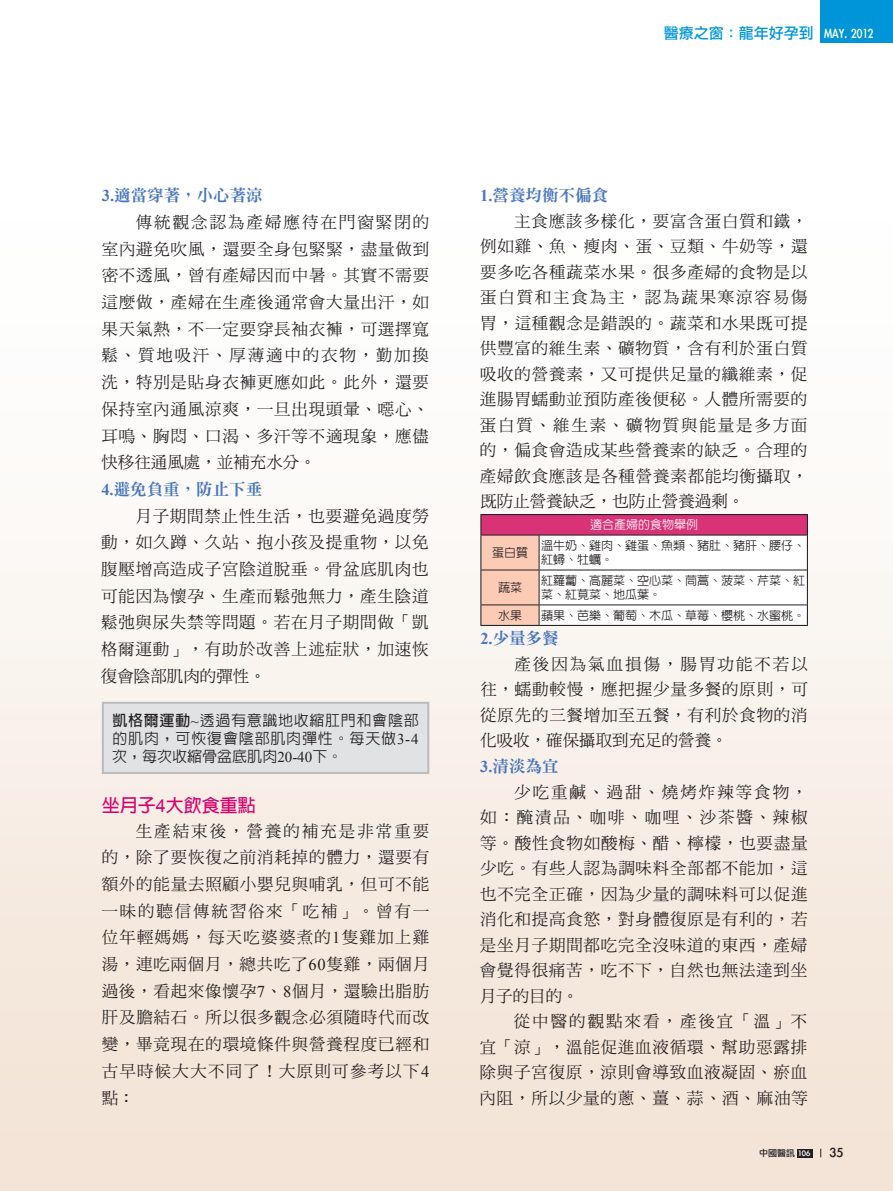
<style>
.page{position:relative;width:893px;height:1191px;background:#fff}
.page>*{position:absolute;margin:0;border:0;box-sizing:border-box;transform-origin:0 0}
.t1{font:700 18px "Lin Gothic";color:#d6026d}
.t2{font:16.5px/26.7px "DF Ming Std W5";letter-spacing:.045em;color:#231f20;text-align:justify}
.t3{font:16.5px "DF Ming Std W9";color:#4a78bd}
.t4{font:500 15px/18px "Lin Gothic";letter-spacing:.045em;color:#231f20;text-align:justify}
.t5{font:15px "Li Gothic Med";color:#0095d9}
.t6{font:15px "Li Gothic Med";color:#231f20}
.t7{font:500 12px/14.4px "New Gothic";color:#231f20}
.t8{font:500 12px "New Gothic";color:#fff}
.t9{font:9px "Li Gothic Med";color:#231f20}
.s1{color:#fff}
.s2{font-family:"Times New Roman";font-weight:700}
.s3{font-weight:700}
.s4{font-family:"Times New Roman";font-weight:400}
.s5{font-family:"Arial";font-weight:400}
.s6{font-family:"Times New Roman"}
</style>
<div class="page">
<img style="left:0;top:0;width:893px;height:1191px">
<div style="left:103px;top:703px;width:325px;height:70px;background:#e1e2e4"></div>
<div style="left:102px;top:701px;width:327px;height:73px;border:2px solid #bcbdc0"></div>
<hr style="left:480px;top:514px;width:59px;height:1px;background:#231f20">
<hr style="left:539px;top:514px;width:269px;height:1px;background:#231f20">
<hr style="left:480px;top:625px;width:59px;height:1px;background:#231f20">
<hr style="left:539px;top:625px;width:269px;height:1px;background:#231f20">
<svg style="left:480px;top:515px;width:328px;height:110px"></svg>
<div style="left:797px;top:1148px;width:15px;height:9px;background:#231f20"></div>
<div style="left:821px;top:0;width:72px;height:43px;background:#0095d9"></div>
<p class="t5" style="left:664px;top:26px;width:211px">醫療之窗：龍年好孕到 <span class="s1">MAY. 2012</span></p>
<p class="t3" style="left:102px;top:186px;width:162px"><span class="s2">3.</span>適當穿著，小心著涼</p>
<p class="t2" style="left:101px;top:208px;width:329px;text-indent:34px">傳統觀念認為產婦應待在門窗緊閉的室內避免吹風，還要全身包緊緊，盡量做到密不透風，曾有產婦因而中暑。其實不需要這麼做，產婦在生產後通常會大量出汗，如果天氣熱，不一定要穿長袖衣褲，可選擇寬鬆、質地吸汗、厚薄適中的衣物，勤加換洗，特別是貼身衣褲更應如此。此外，還要保持室內通風涼爽，一旦出現頭暈、噁心、耳鳴、胸悶、口渴、多汗等不適現象，應儘快移往通風處，並補充水分。</p>
<p class="t3" style="left:101px;top:480px;width:162px"><span class="s2">4.</span>避免負重，防止下垂</p>
<p class="t2" style="left:101px;top:502px;width:329px;text-indent:34px">月子期間禁止性生活，也要避免過度勞動，如久蹲、久站、抱小孩及提重物，以免腹壓增高造成子宮陰道脫垂。骨盆底肌肉也可能因為懷孕、生產而鬆弛無力，產生陰道鬆弛與尿失禁等問題。若在月子期間做「凱格爾運動」，有助於改善上述症狀，加速恢復會陰部肌肉的彈性。</p>
<p class="t4" style="left:112px;top:711px;width:308px"><span class="s3">凱格爾運動</span><span class="s4">~</span>透過有意識地收縮肛門和會陰部的肌肉，可恢復會陰部肌肉彈性。每天做<span class="s4">3-4</span>次，每次收縮骨盆底肌肉<span class="s4">20-40</span>下。</p>
<p class="t1" style="left:102px;top:796px;width:156px">坐月子<span class="s5">4</span>大飲食重點</p>
<p class="t2" style="left:102px;top:817px;width:329px;text-indent:34px">生產結束後，營養的補充是非常重要的，除了要恢復之前消耗掉的體力，還要有額外的能量去照顧小嬰兒與哺乳，但可不能一昧的聽信傳統習俗來「吃補」。曾有一位年輕媽媽，每天吃婆婆煮的<span class="s6">1</span>隻雞加上雞湯，連吃兩個月，總共吃了<span class="s6">60</span>隻雞，兩個月過後，看起來像懷孕<span class="s6">7</span>、<span class="s6">8</span>個月，還驗出脂肪肝及膽結石。所以很多觀念必須隨時代而改變，畢竟現在的環境條件與營養程度已經和古早時候大大不同了！大原則可參考以下<span class="s6">4</span>點：</p>
<p class="t3" style="left:480px;top:186px;width:129px"><span class="s2">1.</span>營養均衡不偏食</p>
<p class="t2" style="left:480px;top:208px;width:330px;line-height:25.5px;text-indent:34px">主食應該多樣化，要富含蛋白質和鐵，例如雞、魚、瘦肉、蛋、豆類、牛奶等，還要多吃各種蔬菜水果。很多產婦的食物是以蛋白質和主食為主，認為蔬果寒涼容易傷胃，這種觀念是錯誤的。蔬菜和水果既可提供豐富的維生素、礦物質，含有利於蛋白質吸收的營養素，又可提供足量的纖維素，促進腸胃蠕動並預防產後便秘。人體所需要的蛋白質、維生素、礦物質與能量是多方面的，偏食會造成某些營養素的缺乏。合理的產婦飲食應該是各種營養素都能均衡攝取，既防止營養缺乏，也防止營養過剩。</p>
<p class="t8" style="left:590px;top:519px;width:109px">適合產婦的食物舉例</p>
<p class="t7" style="left:492px;top:545px;width:37px">蛋白質</p>
<p class="t7" style="left:541px;top:538px;width:265px">溫牛奶、雞肉、雞蛋、魚類、豬肚、豬肝、腰仔、紅蟳、牡蠣。</p>
<p class="t7" style="left:498px;top:580px;width:25px">蔬菜</p>
<p class="t7" style="left:541px;top:573px;width:265px">紅蘿蔔、高麗菜、空心菜、茼蒿、菠菜、芹菜、紅菜、紅莧菜、地瓜葉。</p>
<p class="t7" style="left:498px;top:608px;width:25px">水果</p>
<p class="t7" style="left:541px;top:608px;width:265px">蘋果、芭樂、葡萄、木瓜、草莓、櫻桃、水蜜桃。</p>
<p class="t3" style="left:480px;top:629px;width:80px"><span class="s2">2.</span>少量多餐</p>
<p class="t2" style="left:480px;top:651px;width:329px;line-height:25.5px;text-indent:34px">產後因為氣血損傷，腸胃功能不若以往，蠕動較慢，應把握少量多餐的原則，可從原先的三餐增加至五餐，有利於食物的消化吸收，確保攝取到充足的營養。</p>
<p class="t3" style="left:480px;top:757px;width:80px"><span class="s2">3.</span>清淡為宜</p>
<p class="t2" style="left:480px;top:778px;width:329px;line-height:25.5px;text-indent:34px">少吃重鹹、過甜、燒烤炸辣等食物，如：醃漬品、咖啡、咖哩、沙茶醬、辣椒等。酸性食物如酸梅、醋、檸檬，也要盡量少吃。有些人認為調味料全部都不能加，這也不完全正確，因為少量的調味料可以促進消化和提高食慾，對身體復原是有利的，若是坐月子期間都吃完全沒味道的東西，產婦會覺得很痛苦，吃不下，自然也無法達到坐月子的目的。</p>
<p class="t2" style="left:480px;top:1008px;width:330px;line-height:25.5px;text-indent:34px">從中醫的觀點來看，產後宜「溫」不宜「涼」，溫能促進血液循環、幫助惡露排除與子宮復原，涼則會導致血液凝固、瘀血內阻，所以少量的蔥、薑、蒜、酒、麻油等</p>
<p class="t9" style="left:759px;top:1148px;width:53px">中國醫訊 <span class="s1">106</span></p>
<p class="t6" style="left:829px;top:1144px;width:15px">35</p>
</div>
